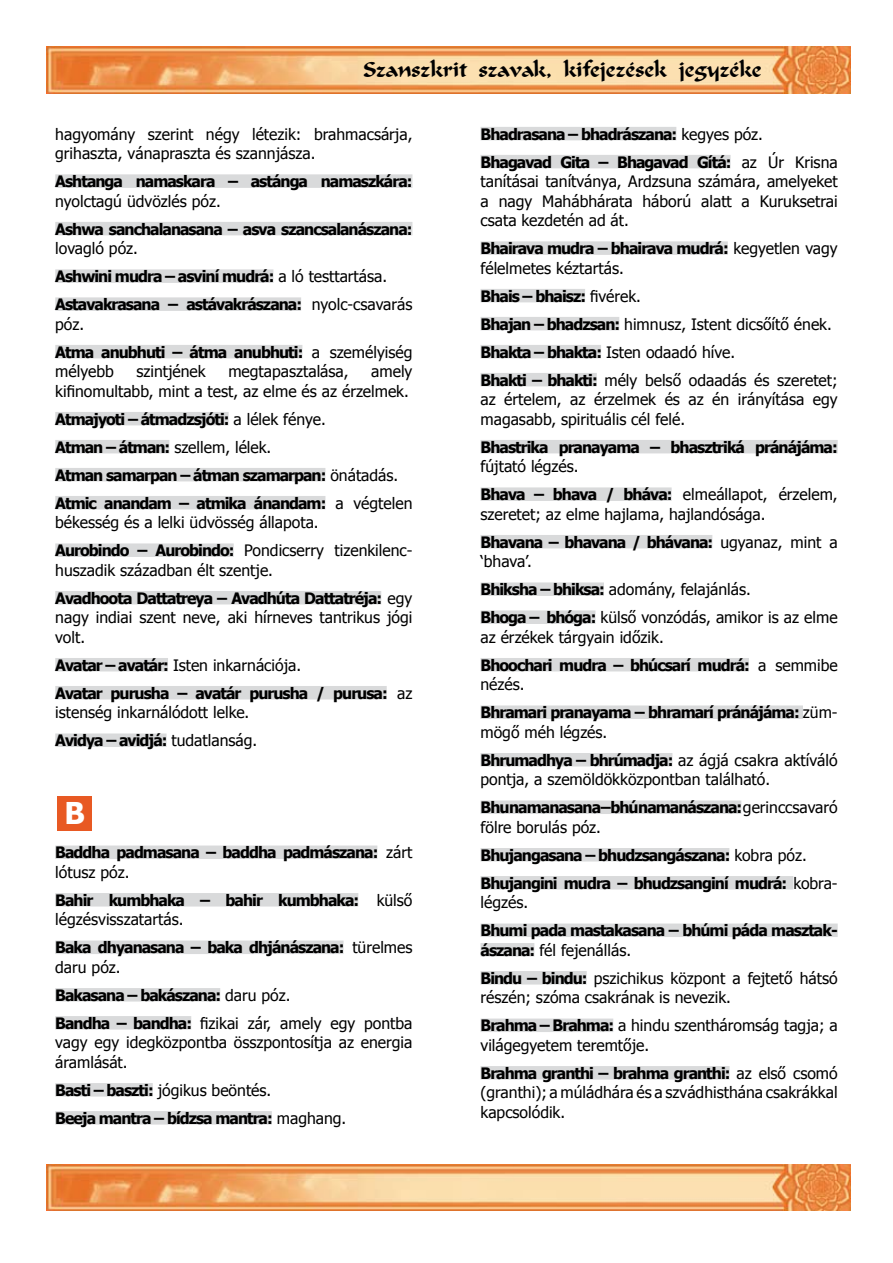
<style>
.page{position:relative;width:893px;height:1263px;background:#fff}
.page>*{position:absolute;margin:0;border:0;box-sizing:border-box;transform-origin:0 0}
.t1{font:700 30px "Tahoma";color:#fff}
.t2{font:21px "Merlin";letter-spacing:-.01em;color:#000}
.t3{font:15.75px/19.5px "Tahoma";color:#000}
.t4{font:700 15.75px/28px "Tahoma";letter-spacing:-.06em;color:#000}
.s1{font-weight:400}
.s2{font-weight:700}
</style>
<div class="page">
<img style="left:47px;top:47px;width:803px;height:46px">
<img style="left:47px;top:1164px;width:803px;height:47px">
<div style="left:55px;top:174px;width:357px;height:14px;background:#d9dadb"></div>
<div style="left:55px;top:222px;width:357px;height:13px;background:#d9dadb"></div>
<div style="left:55px;top:269px;width:218px;height:14px;background:#d9dadb"></div>
<div style="left:55px;top:297px;width:246px;height:14px;background:#d9dadb"></div>
<div style="left:55px;top:345px;width:247px;height:13px;background:#d9dadb"></div>
<div style="left:55px;top:412px;width:174px;height:13px;background:#d9dadb"></div>
<div style="left:55px;top:440px;width:114px;height:13px;background:#d9dadb"></div>
<div style="left:55px;top:468px;width:270px;height:13px;background:#d9dadb"></div>
<div style="left:55px;top:496px;width:270px;height:13px;background:#d9dadb"></div>
<div style="left:55px;top:543px;width:179px;height:14px;background:#d9dadb"></div>
<div style="left:55px;top:591px;width:326px;height:13px;background:#d9dadb"></div>
<div style="left:55px;top:658px;width:113px;height:13px;background:#d9dadb"></div>
<div style="left:55px;top:686px;width:332px;height:13px;background:#d9dadb"></div>
<div style="left:55px;top:733px;width:112px;height:14px;background:#d9dadb"></div>
<div style="left:55px;top:845px;width:322px;height:14px;background:#d9dadb"></div>
<div style="left:55px;top:893px;width:303px;height:13px;background:#d9dadb"></div>
<div style="left:55px;top:940px;width:289px;height:14px;background:#d9dadb"></div>
<div style="left:55px;top:988px;width:165px;height:13px;background:#d9dadb"></div>
<div style="left:55px;top:1016px;width:136px;height:13px;background:#d9dadb"></div>
<div style="left:55px;top:1083px;width:98px;height:13px;background:#d9dadb"></div>
<div style="left:55px;top:1111px;width:217px;height:13px;background:#d9dadb"></div>
<div style="left:58px;top:796px;width:34px;height:34px;background:#e85923"></div>
<div style="left:480px;top:127px;width:196px;height:13px;background:#d9dadb"></div>
<div style="left:480px;top:155px;width:251px;height:13px;background:#d9dadb"></div>
<div style="left:480px;top:241px;width:248px;height:14px;background:#d9dadb"></div>
<div style="left:480px;top:289px;width:105px;height:13px;background:#d9dadb"></div>
<div style="left:480px;top:317px;width:139px;height:13px;background:#d9dadb"></div>
<div style="left:480px;top:345px;width:121px;height:13px;background:#d9dadb"></div>
<div style="left:480px;top:373px;width:117px;height:13px;background:#d9dadb"></div>
<div style="left:480px;top:440px;width:358px;height:13px;background:#d9dadb"></div>
<div style="left:480px;top:487px;width:192px;height:14px;background:#d9dadb"></div>
<div style="left:480px;top:535px;width:232px;height:13px;background:#d9dadb"></div>
<div style="left:480px;top:582px;width:124px;height:14px;background:#d9dadb"></div>
<div style="left:480px;top:610px;width:115px;height:14px;background:#d9dadb"></div>
<div style="left:480px;top:658px;width:269px;height:13px;background:#d9dadb"></div>
<div style="left:480px;top:705px;width:323px;height:14px;background:#d9dadb"></div>
<div style="left:480px;top:753px;width:192px;height:13px;background:#d9dadb"></div>
<div style="left:480px;top:800px;width:261px;height:14px;background:#d9dadb"></div>
<div style="left:480px;top:848px;width:249px;height:13px;background:#d9dadb"></div>
<div style="left:480px;top:876px;width:313px;height:13px;background:#d9dadb"></div>
<div style="left:480px;top:923px;width:358px;height:14px;background:#d9dadb"></div>
<div style="left:480px;top:943px;width:54px;height:13px;background:#d9dadb"></div>
<div style="left:480px;top:971px;width:107px;height:13px;background:#d9dadb"></div>
<div style="left:480px;top:1018px;width:133px;height:14px;background:#d9dadb"></div>
<div style="left:480px;top:1066px;width:250px;height:13px;background:#d9dadb"></div>
<h2 class="t2" style="left:363px;top:57px;width:401px">Szanszkrit szavak, kifejezések jegyzéke</h2>
<p class="t3" style="left:55px;top:123px;width:359px">hagyomány szerint négy létezik: brahmacsárja, grihaszta, vánapraszta és szannjásza.</p>
<p class="t4" style="left:55px;top:166px;width:359px">Ashtanga namaskara – astánga namaszkára:</p>
<p class="t3" style="left:55px;top:190px;width:167px">nyolctagú üdvözlés póz.</p>
<p class="t4" style="left:55px;top:214px;width:359px">Ashwa sanchalanasana – asva szancsalanászana:</p>
<p class="t4" style="left:55px;top:233px;width:359px"><span class="s1">lovagló póz.<br></span>Ashwini mudra – asviní mudrá: <span class="s1">a ló testtartása.<br></span>Astavakrasana – astávakrászana: <span class="s1">nyolc-csavarás</span></p>
<p class="t4" style="left:55px;top:309px;width:359px"><span class="s1">póz.<br></span>Atma anubhuti – átma anubhuti: <span class="s1">a személyiség</span></p>
<p class="t3" style="left:55px;top:361px;width:60px">mélyebb</p>
<p class="t3" style="left:136px;top:361px;width:71px">szintjének</p>
<p class="t3" style="left:228px;top:361px;width:122px">megtapasztalása,</p>
<p class="t3" style="left:55px;top:361px;width:359px;text-align:right">amely<br>kifinomultabb, mint a test, az elme és az érzelmek.</p>
<p class="t4" style="left:55px;top:404px;width:359px">Atmajyoti – átmadzsjóti: <span class="s1">a lélek fénye.<br></span>Atman – átman: <span class="s1">szellem, lélek.<br></span>Atman samarpan – átman szamarpan: <span class="s1">önátadás.<br></span>Atmic anandam – atmika ánandam: <span class="s1">a végtelen</span></p>
<p class="t3" style="left:55px;top:508px;width:357px;line-height:28px">békesség és a lelki üdvösség állapota.<br><span class="s2">Aurobindo – Aurobindo:</span> Pondicserry tizenkilenc-</p>
<p class="t4" style="left:55px;top:555px;width:359px"><span class="s1">huszadik században élt szentje.<br></span>Avadhoota Dattatreya – Avadhúta Dattatréja: <span class="s1">egy</span></p>
<p class="t3" style="left:55px;top:607px;width:359px">nagy indiai szent neve, aki hírneves tantrikus jógi volt.</p>
<p class="t4" style="left:55px;top:650px;width:359px">Avatar – avatár: <span class="s1">Isten inkarnációja.<br></span>Avatar purusha – avatár purusha / purusa: <span class="s1">az</span></p>
<p class="t3" style="left:55px;top:698px;width:203px;line-height:28px">istenség inkarnálódott lelke.<br><span class="s2">Avidya – avidjá:</span> tudatlanság.</p>
<h1 class="t1" style="left:64px;top:792px;width:22px">B</h1>
<p class="t4" style="left:55px;top:842px;width:359px;line-height:19.5px">Baddha padmasana – baddha padmászana: <span class="s1">zárt lótusz póz.</span></p>
<p class="t4" style="left:55px;top:889px;width:359px;line-height:19.5px">Bahir kumbhaka – bahir kumbhaka: <span class="s1">külső légzésvisszatartás.</span></p>
<p class="t4" style="left:55px;top:937px;width:359px;line-height:19.5px">Baka dhyanasana – baka dhjánászana: <span class="s1">türelmes daru póz.</span></p>
<p class="t4" style="left:55px;top:980px;width:359px">Bakasana – bakászana: <span class="s1">daru póz.<br></span>Bandha – bandha: <span class="s1">fizikai zár, amely egy pontba</span></p>
<p class="t3" style="left:55px;top:1032px;width:359px">vagy egy idegközpontba összpontosítja az energia áramlását.</p>
<p class="t4" style="left:55px;top:1075px;width:293px">Basti – baszti: <span class="s1">jógikus beöntés.<br></span>Beeja mantra – bídzsa mantra: <span class="s1">maghang.</span></p>
<p class="t4" style="left:480px;top:119px;width:359px">Bhadrasana – bhadrászana: <span class="s1">kegyes póz.<br></span>Bhagavad Gita – Bhagavad Gítá: <span class="s1">az Úr Krisna</span></p>
<p class="t3" style="left:480px;top:171px;width:359px;text-align:justify">tanításai tanítványa, Ardzsuna számára, amelyeket a nagy Mahábhárata háború alatt a Kuruksetrai csata kezdetén ad át.</p>
<p class="t3" style="left:480px;top:238px;width:359px"><span class="s2">Bhairava mudra – bhairava mudrá:</span> kegyetlen vagy félelmetes kéztartás.</p>
<p class="t3" style="left:480px;top:281px;width:359px;line-height:28px"><span class="s2">Bhais – bhaisz:</span> fivérek.<br><span class="s2">Bhajan – bhadzsan:</span> himnusz, Istent dicsőítő ének.<br><span class="s2">Bhakta – bhakta:</span> Isten odaadó híve.<br><span class="s2">Bhakti – bhakti:</span> mély belső odaadás és szeretet;</p>
<p class="t3" style="left:480px;top:389px;width:359px">az értelem, az érzelmek és az én irányítása egy magasabb, spirituális cél felé.</p>
<p class="t4" style="left:480px;top:432px;width:359px">Bhastrika pranayama – bhasztriká pránájáma:</p>
<p class="t3" style="left:480px;top:452px;width:359px;line-height:28px">fújtató légzés.<br><span class="s2">Bhava – bhava / bháva:</span> elmeállapot, érzelem,</p>
<p class="t3" style="left:480px;top:499px;width:359px;line-height:28px">szeretet; az elme hajlama, hajlandósága.<br><span class="s2">Bhavana – bhavana / bhávana:</span> ugyanaz, mint a</p>
<p class="t3" style="left:480px;top:547px;width:359px;line-height:28px">‘bhava’.<br><span class="s2">Bhiksha – bhiksa:</span> adomány, felajánlás.<br><span class="s2">Bhoga – bhóga:</span> külső vonzódás, amikor is az elme</p>
<p class="t3" style="left:480px;top:622px;width:359px;line-height:28px">az érzékek tárgyain időzik.<br><span class="s2">Bhoochari mudra – bhúcsarí mudrá:</span> a semmibe</p>
<p class="t4" style="left:480px;top:669px;width:357px"><span class="s1">nézés.<br></span>Bhramari pranayama – bhramarí pránájáma: <span class="s1">züm-</span></p>
<p class="t3" style="left:480px;top:717px;width:359px;line-height:28px">mögő méh légzés.<br><span class="s2">Bhrumadhya – bhrúmadja:</span> az ágjá csakra aktíváló</p>
<p class="t3" style="left:480px;top:765px;width:359px;line-height:28px">pontja, a szemöldökközpontban található.<br><span class="s2">Bhu namanasana – bhú namanászana:</span> gerinccsavaró</p>
<p class="t4" style="left:480px;top:812px;width:359px"><span class="s1">fölre borulás póz.<br></span>Bhujangasana – bhudzsangászana: <span class="s1">kobra póz.<br></span>Bhujangini mudra – bhudzsanginí mudrá: <span class="s1">kobra-</span></p>
<p class="t3" style="left:480px;top:892px;width:49px">légzés.</p>
<p class="t4" style="left:480px;top:920px;width:359px;line-height:19.5px">Bhumi pada mastakasana – bhúmi páda masztak&shy;ászana: <span class="s1">fél fejenállás.</span></p>
<p class="t3" style="left:480px;top:967px;width:359px"><span class="s2">Bindu – bindu:</span> pszichikus központ a fejtető hátsó részén; szóma csakrának is nevezik.</p>
<p class="t3" style="left:480px;top:1015px;width:359px"><span class="s2">Brahma – Brahma:</span> a hindu szentháromság tagja; a világegyetem teremtője.</p>
<p class="t3" style="left:480px;top:1062px;width:359px;text-align:justify"><span class="s2">Brahma granthi – brahma granthi:</span> az első csomó (granthi); a múládhára és a szvádhisthána csakrákkal kapcsolódik.</p>
</div>
